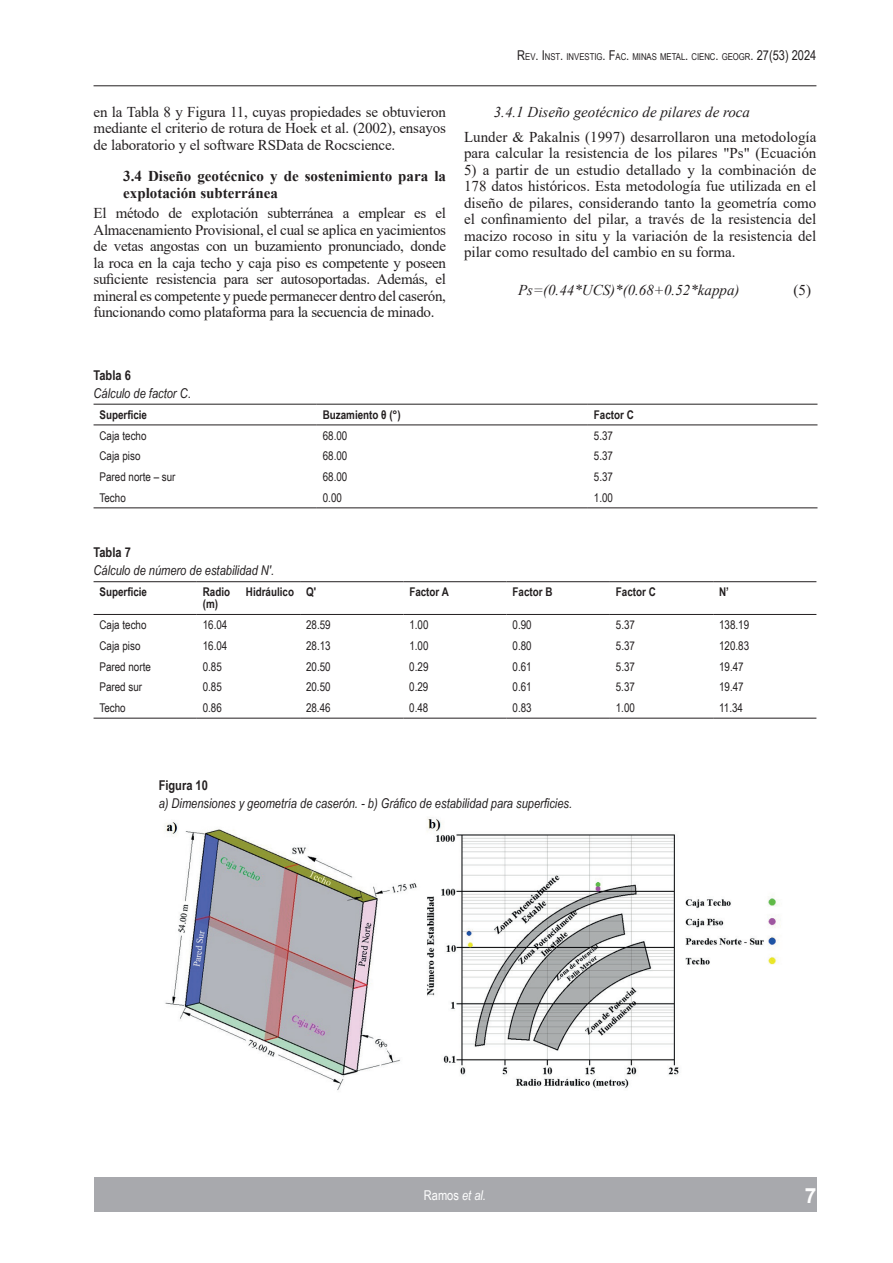
<style>
.page{position:relative;width:893px;height:1263px;background:#fff}
.page>*{position:absolute;margin:0;border:0;box-sizing:border-box;transform-origin:0 0}
.t1{font:700 21px "Arial";color:#fff}
.t2{font:15px/16.5px "Times New Roman";color:#231f20;text-align:justify}
.t3{font:italic 15px "Times New Roman";color:#231f20}
.t4{font:700 15px/16.5px "Times New Roman";color:#231f20}
.t5{font:italic 13.5px/18px "Arial Narrow";color:#231f20}
.t6{font:700 13.5px "Arial Narrow";color:#231f20}
.t7{font:13.5px "Arial Narrow";color:#fff}
.t8{font:12px "Arial Narrow";color:#231f20}
.t9{font:700 12px "Arial Narrow";color:#231f20}
.t10{font:9.45px "Arial Narrow";color:#231f20}
.s1{font-size:13.5px}
.s2{font-weight:700;font-style:normal}
.s3{font-style:normal}
.s4{font-style:italic}
</style>
<div class="page">
<div style="left:94px;top:1178px;width:722px;height:34px;background:#a8a9ad"></div>
<hr style="left:94px;top:85px;width:722px;height:1px;background:#231f20">
<img style="left:165px;top:822px;width:252px;height:269px">
<img style="left:427px;top:819px;width:354px;height:269px">
<hr style="left:94px;top:718px;width:103px;height:1px;background:#231f20">
<hr style="left:197px;top:718px;width:103px;height:1px;background:#231f20">
<hr style="left:300px;top:718px;width:103px;height:1px;background:#231f20">
<hr style="left:403px;top:718px;width:104px;height:1px;background:#231f20">
<hr style="left:507px;top:718px;width:103px;height:1px;background:#231f20">
<hr style="left:610px;top:718px;width:103px;height:1px;background:#231f20">
<hr style="left:713px;top:718px;width:103px;height:1px;background:#231f20">
<hr style="left:94px;top:581px;width:103px;height:1px;background:#231f20">
<hr style="left:197px;top:581px;width:103px;height:1px;background:#231f20">
<hr style="left:300px;top:581px;width:103px;height:1px;background:#231f20">
<hr style="left:403px;top:581px;width:104px;height:1px;background:#231f20">
<hr style="left:507px;top:581px;width:103px;height:1px;background:#231f20">
<hr style="left:610px;top:581px;width:103px;height:1px;background:#231f20">
<hr style="left:713px;top:581px;width:103px;height:1px;background:#231f20">
<hr style="left:94px;top:614px;width:103px;height:1px;background:#231f20">
<hr style="left:197px;top:614px;width:103px;height:1px;background:#231f20">
<hr style="left:300px;top:614px;width:103px;height:1px;background:#231f20">
<hr style="left:403px;top:614px;width:104px;height:1px;background:#231f20">
<hr style="left:507px;top:614px;width:103px;height:1px;background:#231f20">
<hr style="left:610px;top:614px;width:103px;height:1px;background:#231f20">
<hr style="left:713px;top:614px;width:103px;height:1px;background:#231f20">
<hr style="left:94px;top:424px;width:223px;height:1px;background:#231f20">
<hr style="left:317px;top:424px;width:271px;height:1px;background:#231f20">
<hr style="left:588px;top:424px;width:229px;height:1px;background:#231f20">
<hr style="left:94px;top:404px;width:223px;height:1px;background:#231f20">
<hr style="left:317px;top:404px;width:271px;height:1px;background:#231f20">
<hr style="left:588px;top:404px;width:229px;height:1px;background:#231f20">
<hr style="left:94px;top:507px;width:223px;height:1px;background:#231f20">
<hr style="left:317px;top:507px;width:271px;height:1px;background:#231f20">
<hr style="left:588px;top:507px;width:229px;height:1px;background:#231f20">
<p class="t2" style="left:94px;top:103px;width:354px">en la Tabla 8 y Figura 11, cuyas propiedades se obtuvieron mediante el criterio de rotura de Hoek et al. (2002), ensayos de laboratorio y el software RSData de Rocscience.</p>
<p class="t4" style="left:123px;top:167px;width:324px">3.4 Diseño geotécnico y de sostenimiento para la explotación subterránea</p>
<p class="t2" style="left:94px;top:205px;width:354px">El método de explotación subterránea a emplear es el Almacenamiento Provisional, el cual se aplica en yacimientos de vetas angostas con un buzamiento pronunciado, donde la roca en la caja techo y caja piso es competente y poseen suficiente resistencia para ser autosoportadas. Además, el mineral es competente y puede permanecer dentro del caserón, funcionando como plataforma para la secuencia de minado.</p>
<p class="t10" style="left:517px;top:50px;width:301px"><span class="s1">R</span>EV<span class="s1">. I</span>NST<span class="s1">.</span> INVESTIG<span class="s1">. F</span>AC<span class="s1">.</span> MINAS METAL<span class="s1">.</span> CIENC<span class="s1">.</span> GEOGR<span class="s1">. 27(53) 2024</span></p>
<p class="t3" style="left:494px;top:101px;width:258px">3.4.1 Diseño geotécnico de pilares de roca</p>
<p class="t2" style="left:464px;top:128px;width:354px">Lunder &amp; Pakalnis (1997) desarrollaron una metodología para calcular la resistencia de los pilares "Ps" (Ecuación</p>
<p class="t2" style="left:464px;top:161px;width:354px">5) a partir de un estudio detallado y la combinación de 178 datos históricos. Esta metodología fue utilizada en el diseño de pilares, considerando tanto la geometría como el confinamiento del pilar, a través de la resistencia del macizo rocoso in situ y la variación de la resistencia del pilar como resultado del cambio en su forma.</p>
<p class="t3" style="left:518px;top:280px;width:223px">Ps=(0.44*UCS)*(0.68+0.52*kappa)</p>
<p class="t2" style="left:793px;top:281px;width:19px">(5)</p>
<p class="t5" style="left:94px;top:366px;width:99px"><span class="s2">Tabla 6<br></span>Cálculo de factor C<span class="s3">.</span></p>
<p class="t9" style="left:100px;top:406px;width:49px">Superficie</p>
<p class="t9" style="left:323px;top:406px;width:79px">Buzamiento θ (°)</p>
<p class="t9" style="left:594px;top:406px;width:41px">Factor C</p>
<p class="t8" style="left:100px;top:427px;width:49px">Caja techo</p>
<p class="t8" style="left:323px;top:427px;width:26px">68.00</p>
<p class="t8" style="left:594px;top:427px;width:21px">5.37</p>
<p class="t8" style="left:100px;top:447px;width:43px">Caja piso</p>
<p class="t8" style="left:323px;top:447px;width:26px">68.00</p>
<p class="t8" style="left:594px;top:447px;width:21px">5.37</p>
<p class="t8" style="left:100px;top:468px;width:78px">Pared norte – sur</p>
<p class="t8" style="left:323px;top:468px;width:26px">68.00</p>
<p class="t8" style="left:594px;top:468px;width:21px">5.37</p>
<p class="t8" style="left:100px;top:489px;width:28px">Techo</p>
<p class="t8" style="left:323px;top:489px;width:21px">0.00</p>
<p class="t8" style="left:594px;top:489px;width:21px">1.00</p>
<p class="t6" style="left:94px;top:542px;width:39px">Tabla 7</p>
<p class="t5" style="left:94px;top:561px;width:182px">Cálculo de número de estabilidad N'.</p>
<p class="t9" style="left:100px;top:583px;width:49px">Superficie</p>
<p class="t9" style="left:203px;top:583px;width:29px">Radio</p>
<p class="t9" style="left:246px;top:583px;width:50px">Hidráulico</p>
<p class="t9" style="left:203px;top:595px;width:17px">(m)</p>
<p class="t9" style="left:306px;top:583px;width:11px">Q'</p>
<p class="t9" style="left:409px;top:583px;width:41px">Factor A</p>
<p class="t9" style="left:513px;top:583px;width:41px">Factor B</p>
<p class="t9" style="left:616px;top:583px;width:41px">Factor C</p>
<p class="t9" style="left:719px;top:583px;width:11px">N’</p>
<p class="t8" style="left:100px;top:616px;width:49px">Caja techo</p>
<p class="t8" style="left:203px;top:616px;width:26px">16.04</p>
<p class="t8" style="left:306px;top:616px;width:26px">28.59</p>
<p class="t8" style="left:409px;top:616px;width:21px">1.00</p>
<p class="t8" style="left:513px;top:616px;width:21px">0.90</p>
<p class="t8" style="left:616px;top:616px;width:21px">5.37</p>
<p class="t8" style="left:719px;top:616px;width:32px">138.19</p>
<p class="t8" style="left:100px;top:637px;width:43px">Caja piso</p>
<p class="t8" style="left:203px;top:637px;width:26px">16.04</p>
<p class="t8" style="left:306px;top:637px;width:26px">28.13</p>
<p class="t8" style="left:409px;top:637px;width:21px">1.00</p>
<p class="t8" style="left:513px;top:637px;width:21px">0.80</p>
<p class="t8" style="left:616px;top:637px;width:21px">5.37</p>
<p class="t8" style="left:719px;top:637px;width:32px">120.83</p>
<p class="t8" style="left:100px;top:658px;width:53px">Pared norte</p>
<p class="t8" style="left:203px;top:658px;width:21px">0.85</p>
<p class="t8" style="left:306px;top:658px;width:26px">20.50</p>
<p class="t8" style="left:409px;top:658px;width:21px">0.29</p>
<p class="t8" style="left:513px;top:658px;width:21px">0.61</p>
<p class="t8" style="left:616px;top:658px;width:21px">5.37</p>
<p class="t8" style="left:719px;top:658px;width:26px">19.47</p>
<p class="t8" style="left:99px;top:678px;width:44px">Pared sur</p>
<p class="t8" style="left:203px;top:678px;width:21px">0.85</p>
<p class="t8" style="left:306px;top:678px;width:26px">20.50</p>
<p class="t8" style="left:409px;top:678px;width:21px">0.29</p>
<p class="t8" style="left:513px;top:678px;width:21px">0.61</p>
<p class="t8" style="left:616px;top:678px;width:21px">5.37</p>
<p class="t8" style="left:719px;top:678px;width:26px">19.47</p>
<p class="t8" style="left:99px;top:699px;width:28px">Techo</p>
<p class="t8" style="left:203px;top:699px;width:21px">0.86</p>
<p class="t8" style="left:306px;top:699px;width:26px">28.46</p>
<p class="t8" style="left:409px;top:699px;width:21px">0.48</p>
<p class="t8" style="left:513px;top:699px;width:21px">0.83</p>
<p class="t8" style="left:616px;top:699px;width:21px">1.00</p>
<p class="t8" style="left:719px;top:699px;width:25px">11.34</p>
<p class="t6" style="left:159px;top:775px;width:51px">Figura 10</p>
<p class="t5" style="left:159px;top:794px;width:415px">a) Dimensiones y geometría de caserón. - b) Gráfico de estabilidad para superficies.</p>
<p class="t7" style="left:424px;top:1185px;width:64px">Ramos <span class="s4">et al.</span></p>
<h1 class="t1" style="left:805px;top:1180px;width:13px">7</h1>
</div>
